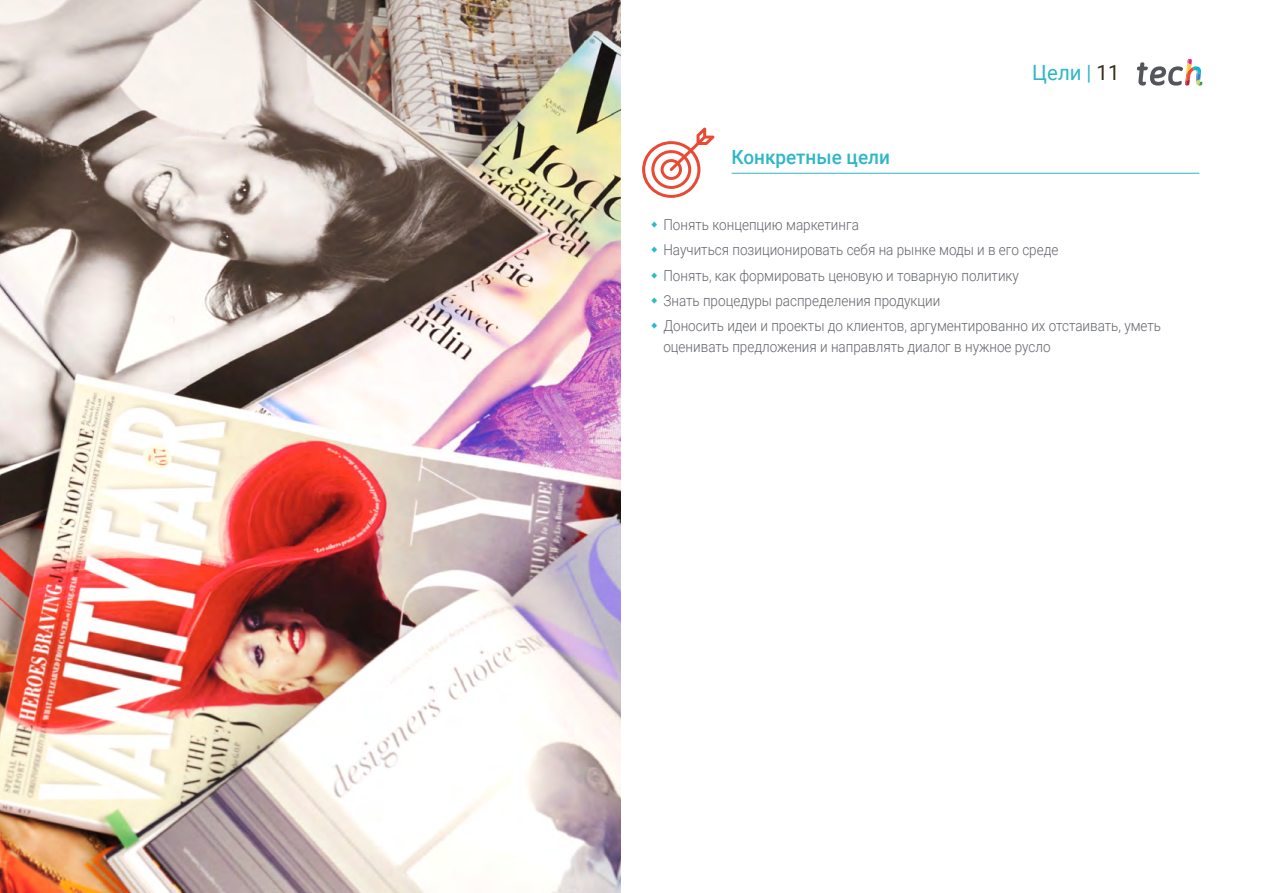
<style>
.page{position:relative;width:1263px;height:893px;background:#fff}
.page>*{position:absolute;margin:0;border:0;box-sizing:border-box;transform-origin:0 0}
.t1{font:21px "Roboto";color:#2db8c5}
.t2{font:500 19.5px "Roboto";color:#2db8c5}
.t3{font:300 15px/25.2px "Roboto";color:#61646a;scale:.9 1}
.s1{color:#312e20}
</style>
<div class="page">
<hr style="left:731px;top:173px;width:468px;height:1px;background:#2db8c5">
<svg style="left:642px;top:127px;width:72px;height:71px"></svg>
<svg style="left:1137px;top:59px;width:65px;height:27px"></svg>
<img style="left:0;top:0;width:621px;height:893px">
<h2 class="t2" style="left:731px;top:144px;width:160px">Конкретные цели</h2>
<h1 class="t1" style="left:1032px;top:57px;width:89px">Цели | <span class="s1">11</span></h1>
<p class="t3" style="left:663px;top:212px;width:555px">Понять концепцию маркетинга<br>Научиться позиционировать себя на рынке моды и в его среде<br>Понять, как формировать ценовую и товарную политику<br>Знать процедуры распределения продукции<br>Доносить идеи и проекты до клиентов, аргументированно их отстаивать, уметь</p>
<p class="t3" style="left:663px;top:334px;width:432px">оценивать предложения и направлять диалог в нужное русло</p>
</div>
